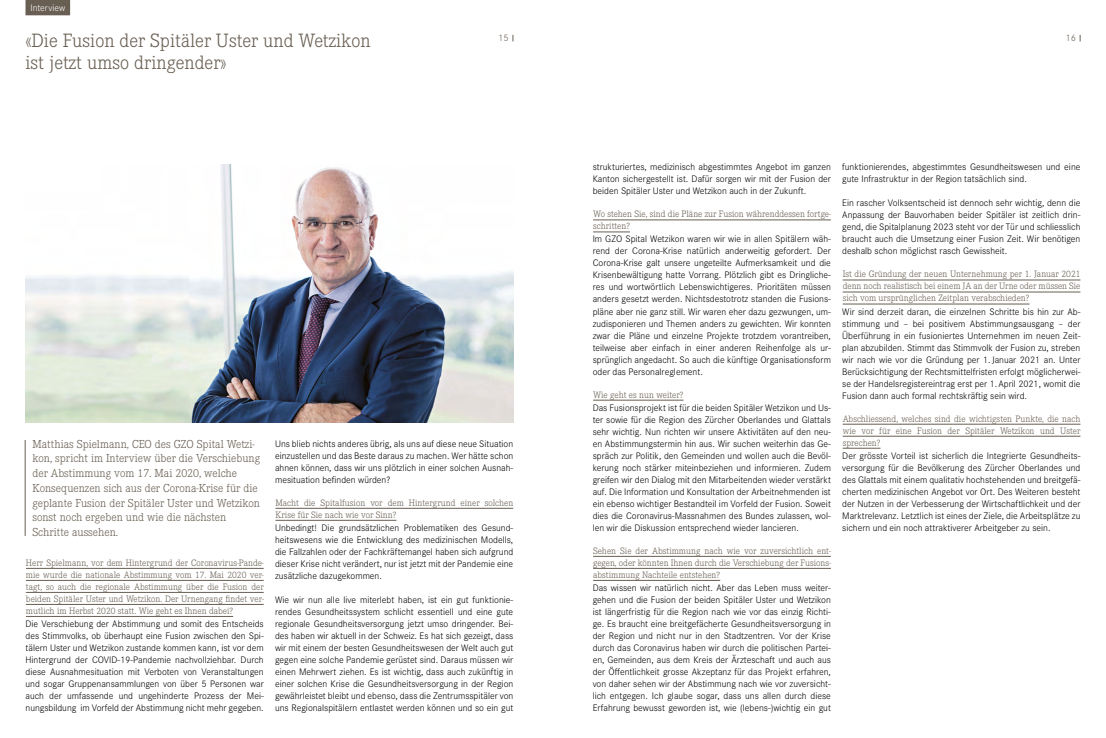
<style>
.page{position:relative;width:1106px;height:738px;background:#fff}
.page>*{position:absolute;margin:0;border:0;box-sizing:border-box;transform-origin:0 0}
.t1{font:300 20px/22px "Corporate E";color:#685e52}
.t2{font:300 12px/14.7px "Corporate E";color:#685e52}
.t3{font:300 9.8px/12px "Corporate S";color:#000;text-align:justify}
.t4{font:300 9.8px "Corporate S";color:#fff}
.t5{font:300 9.8px "Corporate S";color:#685e52}
.t6{font:300 9.6px/12px "Corporate E";color:#685e52;text-align:justify}
</style>
<div class="page">
<div style="left:26px;top:0;width:44px;height:15px;background:#685e52"></div>
<hr style="left:26px;top:567px;width:238px;height:1px;background:#685e52">
<hr style="left:26px;top:579px;width:238px;height:1px;background:#685e52">
<hr style="left:26px;top:591px;width:238px;height:1px;background:#685e52">
<hr style="left:26px;top:603px;width:238px;height:1px;background:#685e52">
<hr style="left:26px;top:615px;width:207px;height:1px;background:#685e52">
<hr style="left:275px;top:507px;width:238px;height:1px;background:#685e52">
<hr style="left:275px;top:519px;width:121px;height:1px;background:#685e52">
<hr style="left:593px;top:219px;width:238px;height:1px;background:#685e52">
<hr style="left:593px;top:231px;width:37px;height:1px;background:#685e52">
<hr style="left:593px;top:399px;width:90px;height:1px;background:#685e52">
<hr style="left:593px;top:555px;width:238px;height:1px;background:#685e52">
<hr style="left:593px;top:567px;width:238px;height:1px;background:#685e52">
<hr style="left:593px;top:579px;width:127px;height:1px;background:#685e52">
<hr style="left:842px;top:279px;width:238px;height:1px;background:#685e52">
<hr style="left:842px;top:291px;width:238px;height:1px;background:#685e52">
<hr style="left:842px;top:303px;width:187px;height:1px;background:#685e52">
<hr style="left:842px;top:423px;width:238px;height:1px;background:#685e52">
<hr style="left:842px;top:435px;width:238px;height:1px;background:#685e52">
<hr style="left:842px;top:447px;width:38px;height:1px;background:#685e52">
<hr style="left:25px;top:439px;width:1px;height:96px;background:#685e52">
<img style="left:26px;top:164px;width:487px;height:258px">
<p class="t4" style="left:30px;top:1px;width:36px">Interview</p>
<h1 class="t1" style="left:26px;top:29px;width:346px">«Die Fusion der Spitäler Uster und Wetzikon ist jetzt umso dringender»</h1>
<p class="t5" style="left:498px;top:32px;width:12px">15</p>
<p class="t5" style="left:1065px;top:32px;width:12px">16</p>
<p class="t2" style="left:32px;top:436px;width:229px">Matthias Spielmann, CEO des GZO Spital Wetzi&shy;kon, spricht im Interview über die Verschiebung der Abstimmung vom 17. Mai 2020, welche Konsequenzen sich aus der Corona-Krise für die geplante Fusion der Spitäler Uster und Wetzikon sonst noch ergeben und wie die nächsten Schritte aussehen.</p>
<p class="t6" style="left:26px;top:556px;width:239px">Herr Spielmann, vor dem Hintergrund der Coronavirus-Pande&shy;mie wurde die nationale Abstimmung vom 17. Mai 2020 ver&shy;tagt, so auch die regionale Abstimmung über die Fusion der beiden Spitäler Uster und Wetzikon. Der Urnengang findet ver&shy;mutlich im Herbst 2020 statt. Wie geht es Ihnen dabei?</p>
<p class="t3" style="left:26px;top:616px;width:240px">Die Verschiebung der Abstimmung und somit des Entscheids des Stimmvolks, ob überhaupt eine Fusion zwischen den Spi&shy;tälern Uster und Wetzikon zustande kommen kann, ist vor dem Hintergrund der COVID-19-Pandemie nachvollziehbar. Durch diese Ausnahmesituation mit Verboten von Veranstaltungen und sogar Gruppenansammlungen von über 5 Personen war auch der umfassende und ungehinderte Prozess der Mei&shy;nungsbildung im Vorfeld der Abstimmung nicht mehr gegeben.</p>
<p class="t3" style="left:275px;top:436px;width:240px">Uns blieb nichts anderes übrig, als uns auf diese neue Situation einzustellen und das Beste daraus zu machen. Wer hätte schon ahnen können, dass wir uns plötzlich in einer solchen Ausnah&shy;mesituation befinden würden?</p>
<p class="t6" style="left:275px;top:496px;width:239px">Macht die Spitalfusion vor dem Hintergrund einer solchen<br>Krise für Sie nach wie vor Sinn?</p>
<p class="t3" style="left:275px;top:520px;width:240px">Unbedingt! Die grundsätzlichen Problematiken des Gesund&shy;heitswesens wie die Entwicklung des medizinischen Modells, die Fallzahlen oder der Fachkräftemangel haben sich aufgrund dieser Krise nicht verändert, nur ist jetzt mit der Pandemie eine zusätzliche dazugekommen.</p>
<p class="t3" style="left:275px;top:592px;width:240px">Wie wir nun alle live miterlebt haben, ist ein gut funktionie&shy;rendes Gesundheitssystem schlicht essentiell und eine gute regionale Gesundheitsversorgung jetzt umso dringender. Bei&shy;des haben wir aktuell in der Schweiz. Es hat sich gezeigt, dass wir mit einem der besten Gesundheitswesen der Welt auch gut gegen eine solche Pandemie gerüstet sind. Daraus müssen wir einen Mehrwert ziehen. Es ist wichtig, dass auch zukünftig in einer solchen Krise die Gesundheitsversorgung in der Region gewährleistet bleibt und ebenso, dass die Zentrumsspitäler von uns Regionalspitälern entlastet werden können und so ein gut</p>
<p class="t3" style="left:592px;top:160px;width:240px">strukturiertes, medizinisch abgestimmtes Angebot im ganzen Kanton sichergestellt ist. Dafür sorgen wir mit der Fusion der beiden Spitäler Uster und Wetzikon auch in der Zukunft.</p>
<p class="t6" style="left:593px;top:208px;width:239px">Wo stehen Sie, sind die Pläne zur Fusion währenddessen fortge&shy;schritten?</p>
<p class="t3" style="left:592px;top:232px;width:240px">Im GZO Spital Wetzikon waren wir wie in allen Spitälern wäh&shy;rend der Corona-Krise natürlich anderweitig gefordert. Der Corona-Krise galt unsere ungeteilte Aufmerksamkeit und die Krisenbewältigung hatte Vorrang. Plötzlich gibt es Dringliche&shy;res und wortwörtlich Lebenswichtigeres. Prioritäten müssen anders gesetzt werden. Nichtsdestotrotz standen die Fusions&shy;pläne aber nie ganz still. Wir waren eher dazu gezwungen, um&shy;zudisponieren und Themen anders zu gewichten. Wir konnten zwar die Pläne und einzelne Projekte trotzdem vorantreiben, teilweise aber einfach in einer anderen Reihenfolge als ur&shy;sprünglich angedacht. So auch die künftige Organisationsform oder das Personalreglement.</p>
<p class="t6" style="left:593px;top:388px;width:92px">Wie geht es nun weiter?</p>
<p class="t3" style="left:592px;top:400px;width:240px">Das Fusionsprojekt ist für die beiden Spitäler Wetzikon und Us&shy;ter sowie für die Region des Zürcher Oberlandes und Glattals sehr wichtig. Nun richten wir unsere Aktivitäten auf den neu&shy;en Abstimmungstermin hin aus. Wir suchen weiterhin das Ge&shy;spräch zur Politik, den Gemeinden und wollen auch die Bevöl&shy;kerung noch stärker miteinbeziehen und informieren. Zudem greifen wir den Dialog mit den Mitarbeitenden wieder verstärkt auf. Die Information und Konsultation der Arbeitnehmenden ist ein ebenso wichtiger Bestandteil im Vorfeld der Fusion. Soweit dies die Coronavirus-Massnahmen des Bundes zulassen, wol&shy;len wir die Diskussion entsprechend wieder lancieren.</p>
<p class="t6" style="left:593px;top:544px;width:239px">Sehen Sie der Abstimmung nach wie vor zuversichtlich ent&shy;gegen, oder könnten Ihnen durch die Verschiebung der Fusions&shy;abstimmung Nachteile entstehen?</p>
<p class="t3" style="left:592px;top:580px;width:240px">Das wissen wir natürlich nicht. Aber das Leben muss weiter&shy;gehen und die Fusion der beiden Spitäler Uster und Wetzikon ist längerfristig für die Region nach wie vor das einzig Richti&shy;ge. Es braucht eine breitgefächerte Gesundheitsversorgung in der Region und nicht nur in den Stadtzentren. Vor der Krise durch das Coronavirus haben wir durch die politischen Partei&shy;en, Gemeinden, aus dem Kreis der Ärzteschaft und auch aus der Öffentlichkeit grosse Akzeptanz für das Projekt erfahren, von daher sehen wir der Abstimmung nach wie vor zuversicht&shy;lich entgegen. Ich glaube sogar, dass uns allen durch diese Erfahrung bewusst geworden ist, wie (lebens-)wichtig ein gut</p>
<p class="t3" style="left:842px;top:160px;width:240px">funktionierendes, abgestimmtes Gesundheitswesen und eine gute Infrastruktur in der Region tatsächlich sind.</p>
<p class="t3" style="left:842px;top:196px;width:240px">Ein rascher Volksentscheid ist dennoch sehr wichtig, denn die Anpassung der Bauvorhaben beider Spitäler ist zeitlich drin&shy;gend, die Spitalplanung 2023 steht vor der Tür und schliesslich braucht auch die Umsetzung einer Fusion Zeit. Wir benötigen deshalb schon möglichst rasch Gewissheit.</p>
<p class="t6" style="left:842px;top:268px;width:239px">Ist die Gründung der neuen Unternehmung per 1. Januar 2021 denn noch realistisch bei einem JA an der Urne oder müssen Sie sich vom ursprünglichen Zeitplan verabschieden?</p>
<p class="t3" style="left:842px;top:304px;width:240px">Wir sind derzeit daran, die einzelnen Schritte bis hin zur Ab&shy;stimmung und – bei positivem Abstimmungsausgang – der Überführung in ein fusioniertes Unternehmen im neuen Zeit&shy;plan abzubilden. Stimmt das Stimmvolk der Fusion zu, streben wir nach wie vor die Gründung per 1. Januar 2021 an. Unter Berücksichtigung der Rechtsmittelfristen erfolgt möglicherwei&shy;se der Handelsregistereintrag erst per 1. April 2021, womit die Fusion dann auch formal rechtskräftig sein wird.</p>
<p class="t6" style="left:842px;top:412px;width:239px">Abschliessend, welches sind die wichtigsten Punkte, die nach wie vor für eine Fusion der Spitäler Wetzikon und Uster sprechen?</p>
<p class="t3" style="left:842px;top:448px;width:240px">Der grösste Vorteil ist sicherlich die Integrierte Gesundheits&shy;versorgung für die Bevölkerung des Zürcher Oberlandes und des Glattals mit einem qualitativ hochstehenden und breitgefä&shy;cherten medizinischen Angebot vor Ort. Des Weiteren besteht der Nutzen in der Verbesserung der Wirtschaftlichkeit und der Marktrelevanz. Letztlich ist eines der Ziele, die Arbeitsplätze zu sichern und ein noch attraktiverer Arbeitgeber zu sein.</p>
</div>
